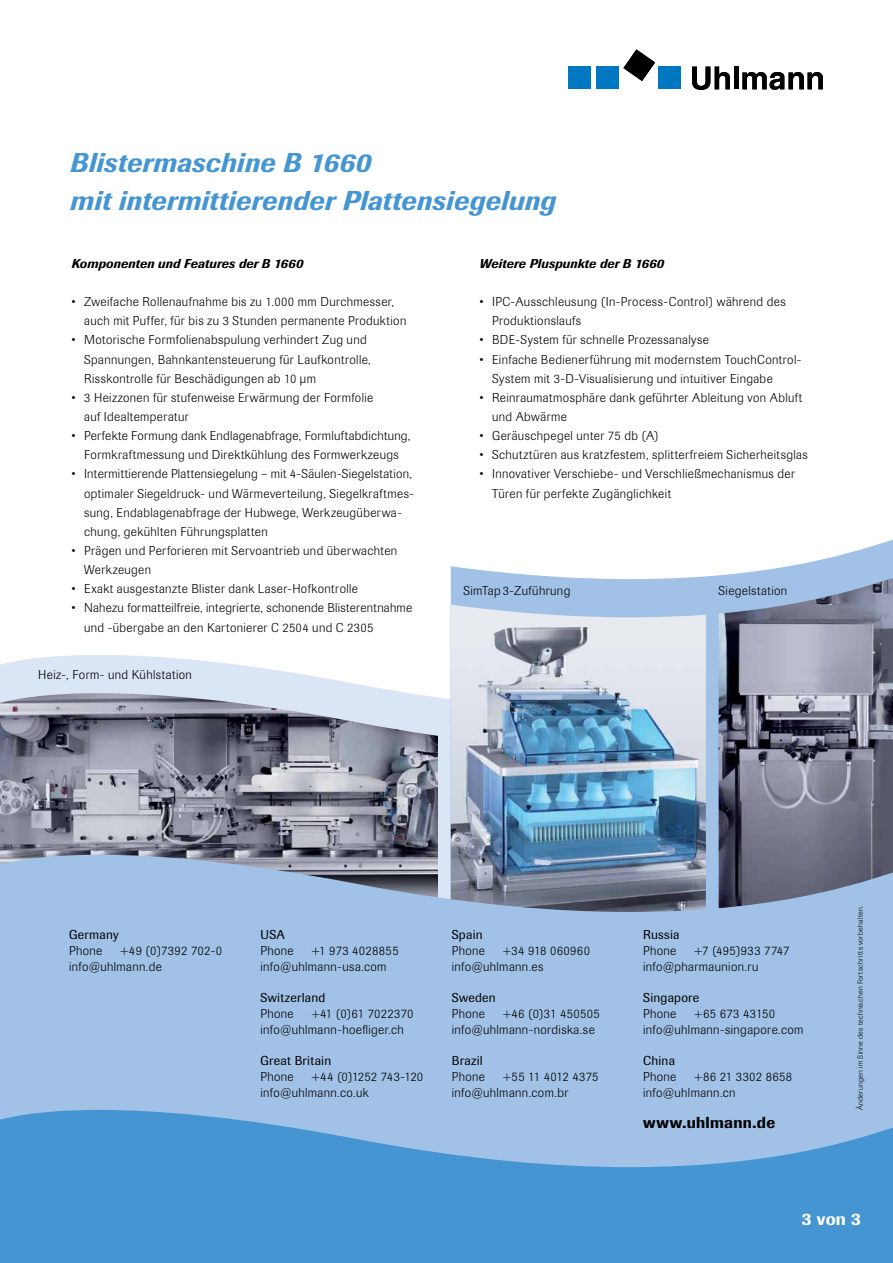
<style>
.page{position:relative;width:893px;height:1263px;background:#fff}
.page>*{position:absolute;margin:0;border:0;box-sizing:border-box;transform-origin:0 0}
.t1{font:italic 500 27px/38.2px "Imago BQ";letter-spacing:.015em;color:#4495d1}
.t2{font:500 17.25px "Imago BQ";color:#fff}
.t3{font:500 15.75px "Imago BQ";letter-spacing:.02em;color:#000}
.t4{font:300 12.75px/19.2px "Imago BQ";letter-spacing:.03em;color:#000}
.t5{font:12.75px "Imago BQ";letter-spacing:.02em;color:#000}
.t6{font:italic 500 12.75px "Imago BQ";letter-spacing:.01em;color:#000}
.t7{font:300 7.5px "Imago BQ";letter-spacing:.045em;color:#000}
</style>
<div class="page">
<svg style="left:0;top:655px;width:451px;height:38px;fill:#dae5f5"></svg>
<img style="left:0;top:693px;width:438px;height:162px">
<svg style="left:451px;top:539px;width:442px;height:35px"></svg>
<svg style="left:451px;top:574px;width:442px;height:281px;background:#a6c4e6"></svg>
<img style="left:719px;top:578px;width:174px;height:277px">
<img style="left:451px;top:605px;width:255px;height:250px">
<svg style="left:623px;top:49px;width:32px;height:32px"></svg>
<div style="left:568px;top:67px;width:22px;height:22px;background:#0077c1"></div>
<div style="left:596px;top:67px;width:23px;height:22px;background:#0077c1"></div>
<div style="left:658px;top:67px;width:23px;height:22px;background:#0077c1"></div>
<svg style="left:692px;top:67px;width:38px;height:23px"></svg>
<hr style="left:734px;top:67px;width:4px;height:22px;background:#000">
<svg style="left:742px;top:72px;width:81px;height:18px"></svg>
<svg style="left:0;top:855px;width:893px;height:255px;background:#9ab8da"></svg>
<svg style="left:0;top:1110px;width:893px;height:153px;background:#569dd5"></svg>
<h1 class="t1" style="left:70px;top:144px;width:487px">Blistermaschine B 1660<br>mit intermittierender Plattensiegelung</h1>
<p class="t6" style="left:71px;top:256px;width:233px">Komponenten und Features der B 1660</p>
<p class="t4" style="left:84px;top:292px;width:324px;text-indent:-13px">• Zweifache Rollenaufnahme bis zu 1.000 mm Durchmesser, auch mit Puffer, für bis zu 3 Stunden permanente Produktion</p>
<p class="t4" style="left:84px;top:331px;width:288px;text-indent:-13px">• Motorische Formfolienabspulung verhindert Zug und<br>Spannungen, Bahnkantensteuerung für Laufkontrolle,<br>Risskontrolle für Beschädigungen ab 10 μm</p>
<p class="t4" style="left:84px;top:388px;width:291px;text-indent:-13px">• 3 Heizzonen für stufenweise Erwärmung der Formfolie auf Idealtemperatur</p>
<p class="t4" style="left:71px;top:426px;width:341px;text-align:center">• Perfekte Formung dank Endlagenabfrage, Formluftabdichtung,<br>Formkraftmessung und Direktkühlung des Formwerkzeugs</p>
<p class="t4" style="left:84px;top:465px;width:331px;text-indent:-13px">• Intermittierende Plattensiegelung – mit 4-Säulen-Siegelstation, optimaler Siegeldruck- und Wärmeverteilung, Siegelkraftmes&shy;sung, Endablagenabfrage der Hubwege, Werkzeugüberwa&shy;chung, gekühlten Führungsplatten</p>
<p class="t4" style="left:84px;top:541px;width:315px;text-indent:-13px">• Prägen und Perforieren mit Servoantrieb und überwachten<br>Werkzeugen</p>
<p class="t4" style="left:71px;top:579px;width:288px">• Exakt ausgestanzte Blister dank Laser-Hofkontrolle</p>
<p class="t4" style="left:84px;top:599px;width:330px;text-indent:-13px">• Nahezu formatteilfreie, integrierte, schonende Blisterentnahme und -übergabe an den Kartonierer C 2504 und C 2305</p>
<p class="t4" style="left:38px;top:665px;width:155px">Heiz-, Form- und Kühlstation</p>
<p class="t6" style="left:479px;top:256px;width:186px">Weitere Pluspunkte der B 1660</p>
<p class="t4" style="left:492px;top:292px;width:295px;text-indent:-13px">• IPC-Ausschleusung (In-Process-Control) während des<br>Produktionslaufs</p>
<p class="t4" style="left:479px;top:331px;width:231px">• BDE-System für schnelle Prozessanalyse</p>
<p class="t4" style="left:492px;top:350px;width:310px;text-indent:-13px">• Einfache Bedienerführung mit modernstem TouchControl-<br>System mit 3-D-Visualisierung und intuitiver Eingabe</p>
<p class="t4" style="left:492px;top:388px;width:312px;text-indent:-13px">• Reinraumatmosphäre dank geführter Ableitung von Abluft und Abwärme</p>
<p class="t4" style="left:479px;top:426px;width:181px">• Geräuschpegel unter 75 db (A)</p>
<p class="t4" style="left:479px;top:445px;width:330px">• Schutztüren aus kratzfestem, splitterfreiem Sicherheitsglas</p>
<p class="t4" style="left:492px;top:465px;width:304px;text-indent:-13px">• Innovativer Verschiebe- und Verschließmechanismus der<br>Türen für perfekte Zugänglichkeit</p>
<p class="t4" style="left:463px;top:581px;width:108px">SimTap 3-Zuführung</p>
<p class="t4" style="left:719px;top:581px;width:70px">Siegelstation</p>
<p class="t5" style="left:69px;top:927px;width:51px">Germany</p>
<p class="t4" style="left:69px;top:941px;width:35px">Phone</p>
<p class="t4" style="left:69px;top:943px;width:155px;line-height:15.8px;text-indent:51px">+49 (0)7392 702-0 info@uhlmann.de</p>
<p class="t5" style="left:260px;top:927px;width:26px">USA</p>
<p class="t4" style="left:260px;top:941px;width:35px">Phone</p>
<p class="t4" style="left:260px;top:943px;width:140px;line-height:15.8px;text-indent:51px">+1 973 4028855 info@uhlmann-usa.com</p>
<p class="t5" style="left:260px;top:990px;width:67px">Switzerland</p>
<p class="t4" style="left:260px;top:1004px;width:35px">Phone</p>
<p class="t4" style="left:260px;top:1006px;width:155px;line-height:15.8px;text-indent:51px">+41 (0)61 7022370 info@uhlmann-hoefliger.ch</p>
<p class="t5" style="left:260px;top:1053px;width:72px">Great Britain</p>
<p class="t4" style="left:260px;top:1067px;width:35px">Phone</p>
<p class="t4" style="left:260px;top:1069px;width:164px;line-height:15.8px;text-indent:51px">+44 (0)1252 743-120 info@uhlmann.co.uk</p>
<p class="t5" style="left:452px;top:927px;width:32px">Spain</p>
<p class="t4" style="left:452px;top:941px;width:35px">Phone</p>
<p class="t4" style="left:452px;top:943px;width:140px;line-height:15.8px;text-indent:51px">+34 918 060960 info@uhlmann.es</p>
<p class="t5" style="left:452px;top:990px;width:46px">Sweden</p>
<p class="t4" style="left:452px;top:1004px;width:35px">Phone</p>
<p class="t4" style="left:452px;top:1006px;width:150px;line-height:15.8px;text-indent:51px">+46 (0)31 450505 info@uhlmann-nordiska.se</p>
<p class="t5" style="left:452px;top:1053px;width:33px">Brazil</p>
<p class="t4" style="left:452px;top:1067px;width:35px">Phone</p>
<p class="t4" style="left:452px;top:1069px;width:148px;line-height:15.8px;text-indent:51px">+55 11 4012 4375 info@uhlmann.com.br</p>
<p class="t5" style="left:643px;top:927px;width:38px">Russia</p>
<p class="t4" style="left:643px;top:941px;width:35px">Phone</p>
<p class="t4" style="left:643px;top:943px;width:148px;line-height:15.8px;text-indent:51px">+7 (495)933 7747 info@pharmaunion.ru</p>
<p class="t5" style="left:643px;top:990px;width:58px">Singapore</p>
<p class="t4" style="left:643px;top:1004px;width:35px">Phone</p>
<p class="t4" style="left:643px;top:1006px;width:162px;line-height:15.8px;text-indent:51px">+65 673 43150 info@uhlmann-singapore.com</p>
<p class="t5" style="left:643px;top:1053px;width:33px">China</p>
<p class="t4" style="left:643px;top:1067px;width:35px">Phone</p>
<p class="t4" style="left:643px;top:1069px;width:151px;line-height:15.8px;text-indent:51px">+86 21 3302 8658 info@uhlmann.cn</p>
<p class="t3" style="left:643px;top:1113px;width:134px">www.uhlmann.de</p>
<p class="t7" style="left:856px;top:1110px;width:206px;rotate:-90deg">Änderungen im Sinne des technischen Fortschritts vorbehalten.</p>
<h2 class="t2" style="left:802px;top:1208px;width:61px">3 von 3</h2>
</div>
